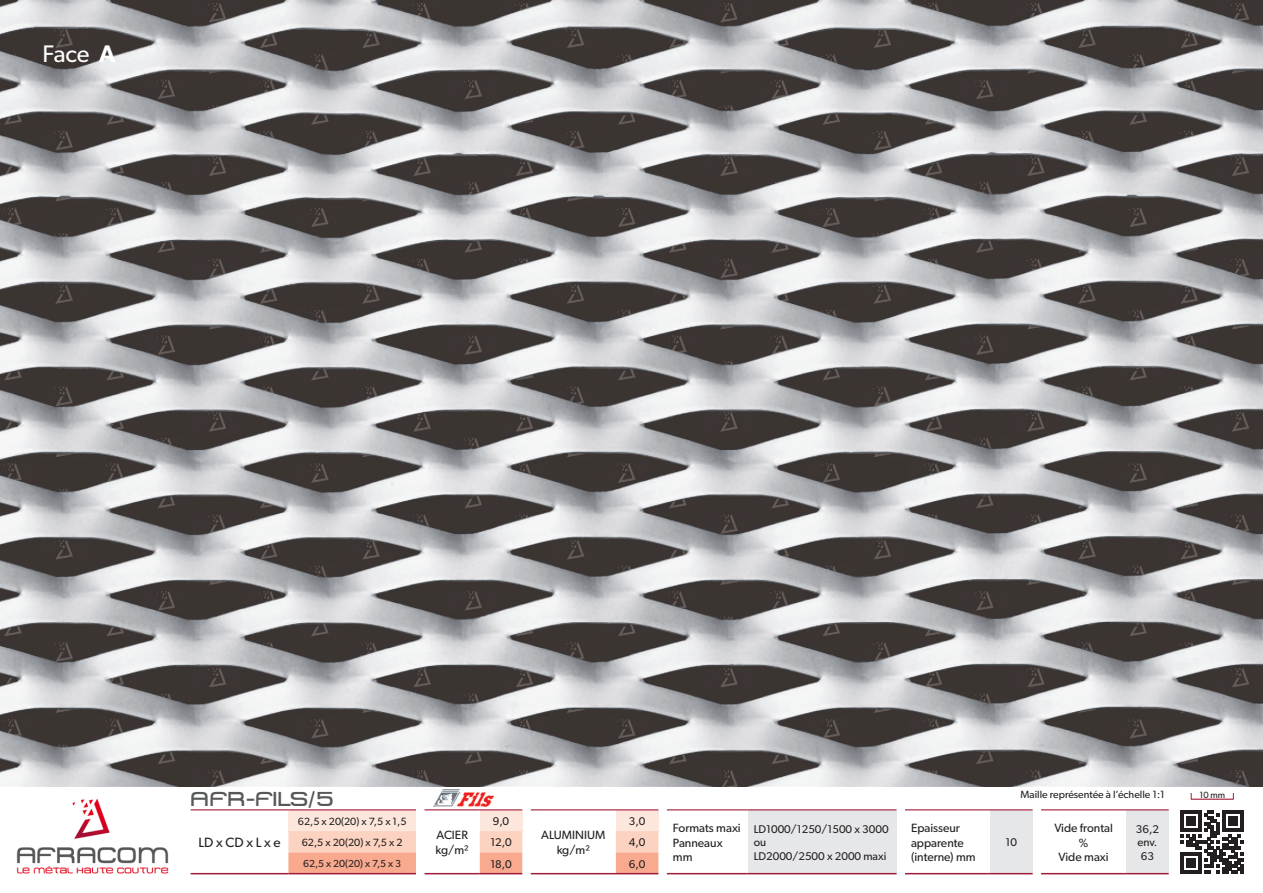
<style>
.page{position:relative;width:1263px;height:893px;background:#fff}
.page>*{position:absolute;margin:0;border:0;box-sizing:border-box;transform-origin:0 0}
.t1{font:24px "Gibson";color:#fff}
.Paragraphe_Afracom{font:20.1px "Metro DF";color:#57585a}
.Paragraphe_Afracom-2{font:13.5px "Gibson";color:#231f20}
.Paragraphe_Afracom-3{font:12px "Gibson";color:#231f20}
.Paragraphe_Afracom-4{font:11.25px "Gibson";color:#231f20}
.Paragraphe_Afracom-5{font:10.5px "Gibson";color:#231f20}
.Paragraphe_Afracom-6{font:10.2px "Gibson";color:#231f20}
.Paragraphe_Afracom-7{font:9px "Gibson";color:#231f20}
.s1{font-weight:600}
</style>
<div class="page">
<img style="left:16px;top:798px;width:153px;height:76px">
<img style="left:0;top:0;width:1263px;height:787px">
<div style="left:288px;top:810px;width:128px;height:21px;background:#fde7dc"></div>
<div style="left:480px;top:810px;width:42px;height:21px;background:#fde7dc"></div>
<div style="left:616px;top:810px;width:42px;height:21px;background:#fde7dc"></div>
<div style="left:748px;top:810px;width:148px;height:64px;background:#e6e7e9"></div>
<div style="left:990px;top:810px;width:42px;height:64px;background:#e6e7e9"></div>
<div style="left:1126px;top:810px;width:43px;height:64px;background:#e6e7e9"></div>
<svg style="left:288px;top:831px;width:370px;height:43px"></svg>
<hr style="left:191px;top:809px;width:97px;height:1px;background:#a11c3a">
<hr style="left:288px;top:809px;width:128px;height:1px;background:#a11c3a">
<hr style="left:424px;top:809px;width:56px;height:1px;background:#a11c3a">
<hr style="left:480px;top:809px;width:42px;height:1px;background:#a11c3a">
<hr style="left:531px;top:809px;width:85px;height:1px;background:#a11c3a">
<hr style="left:616px;top:809px;width:42px;height:1px;background:#a11c3a">
<hr style="left:667px;top:809px;width:81px;height:1px;background:#a11c3a">
<hr style="left:748px;top:809px;width:148px;height:1px;background:#a11c3a">
<hr style="left:905px;top:809px;width:85px;height:1px;background:#a11c3a">
<hr style="left:990px;top:809px;width:42px;height:1px;background:#a11c3a">
<hr style="left:1041px;top:809px;width:85px;height:1px;background:#a11c3a">
<hr style="left:1126px;top:809px;width:43px;height:1px;background:#a11c3a">
<hr style="left:191px;top:873px;width:97px;height:1px;background:#a11c3a">
<hr style="left:288px;top:873px;width:128px;height:1px;background:#a11c3a">
<hr style="left:424px;top:873px;width:56px;height:1px;background:#a11c3a">
<hr style="left:480px;top:873px;width:42px;height:1px;background:#a11c3a">
<hr style="left:531px;top:873px;width:85px;height:1px;background:#a11c3a">
<hr style="left:616px;top:873px;width:42px;height:1px;background:#a11c3a">
<hr style="left:667px;top:873px;width:81px;height:1px;background:#a11c3a">
<hr style="left:748px;top:873px;width:148px;height:1px;background:#a11c3a">
<hr style="left:905px;top:873px;width:85px;height:1px;background:#a11c3a">
<hr style="left:990px;top:873px;width:42px;height:1px;background:#a11c3a">
<hr style="left:1041px;top:873px;width:85px;height:1px;background:#a11c3a">
<hr style="left:1126px;top:873px;width:43px;height:1px;background:#a11c3a">
<svg style="left:1181px;top:811px;width:63px;height:63px"></svg>
<hr style="left:1191px;top:799px;width:42px;height:1px;background:#a11c3a">
<img style="left:433px;top:789px;width:61px;height:17px">
<p class="t1" style="left:43px;top:39px;width:74px">Face <span class="s1">A</span></p>
<p class="Paragraphe_Afracom" style="left:191px;top:788px;width:144px">AFR-FILS/5</p>
<p class="Paragraphe_Afracom-5" style="left:1020px;top:788px;width:146px">Maille représentée à l’échelle 1:1</p>
<p class="Paragraphe_Afracom-7" style="left:1199px;top:789px;width:27px">10 mm</p>
<p class="Paragraphe_Afracom-2" style="left:198px;top:834px;width:84px">LD x CD x L x e</p>
<p class="Paragraphe_Afracom-5" style="left:298px;top:815px;width:110px">62,5 x 20(20) x 7,5 x 1,5</p>
<p class="Paragraphe_Afracom-4" style="left:493px;top:814px;width:18px">9,0</p>
<p class="Paragraphe_Afracom-4" style="left:629px;top:814px;width:18px">3,0</p>
<p class="Paragraphe_Afracom-3" style="left:436px;top:828px;width:33px">ACIER</p>
<p class="Paragraphe_Afracom-3" style="left:435px;top:842px;width:35px">kg/m²</p>
<p class="Paragraphe_Afracom-3" style="left:541px;top:828px;width:66px">ALUMINIUM</p>
<p class="Paragraphe_Afracom-3" style="left:557px;top:842px;width:35px">kg/m²</p>
<p class="Paragraphe_Afracom-5" style="left:302px;top:836px;width:102px">62,5 x 20(20) x 7,5 x 2</p>
<p class="Paragraphe_Afracom-4" style="left:490px;top:836px;width:23px">12,0</p>
<p class="Paragraphe_Afracom-4" style="left:629px;top:836px;width:18px">4,0</p>
<p class="Paragraphe_Afracom-6" style="left:303px;top:857px;width:100px">62,5 x 20(20) x 7,5 x 3</p>
<p class="Paragraphe_Afracom-4" style="left:490px;top:857px;width:23px">18,0</p>
<p class="Paragraphe_Afracom-4" style="left:629px;top:857px;width:18px">6,0</p>
<p class="Paragraphe_Afracom-3" style="left:673px;top:821px;width:69px">Formats maxi</p>
<p class="Paragraphe_Afracom-3" style="left:673px;top:835px;width:51px">Panneaux</p>
<p class="Paragraphe_Afracom-3" style="left:673px;top:850px;width:21px">mm</p>
<p class="Paragraphe_Afracom-4" style="left:754px;top:822px;width:136px">LD1000/1250/1500 x 3000</p>
<p class="Paragraphe_Afracom-4" style="left:754px;top:836px;width:14px">ou</p>
<p class="Paragraphe_Afracom-4" style="left:754px;top:849px;width:134px">LD2000/2500 x 2000 maxi</p>
<p class="Paragraphe_Afracom-3" style="left:911px;top:821px;width:50px">Epaisseur</p>
<p class="Paragraphe_Afracom-3" style="left:911px;top:835px;width:54px">apparente</p>
<p class="Paragraphe_Afracom-3" style="left:911px;top:850px;width:66px">(interne) mm</p>
<p class="Paragraphe_Afracom-4" style="left:1005px;top:836px;width:13px">10</p>
<p class="Paragraphe_Afracom-3" style="left:1054px;top:821px;width:60px">Vide frontal</p>
<p class="Paragraphe_Afracom-3" style="left:1079px;top:835px;width:11px">%</p>
<p class="Paragraphe_Afracom-3" style="left:1058px;top:850px;width:52px">Vide maxi</p>
<p class="Paragraphe_Afracom-4" style="left:1136px;top:822px;width:25px">36,2</p>
<p class="Paragraphe_Afracom-4" style="left:1137px;top:836px;width:21px">env.</p>
<p class="Paragraphe_Afracom-4" style="left:1141px;top:849px;width:15px">63</p>
</div>
